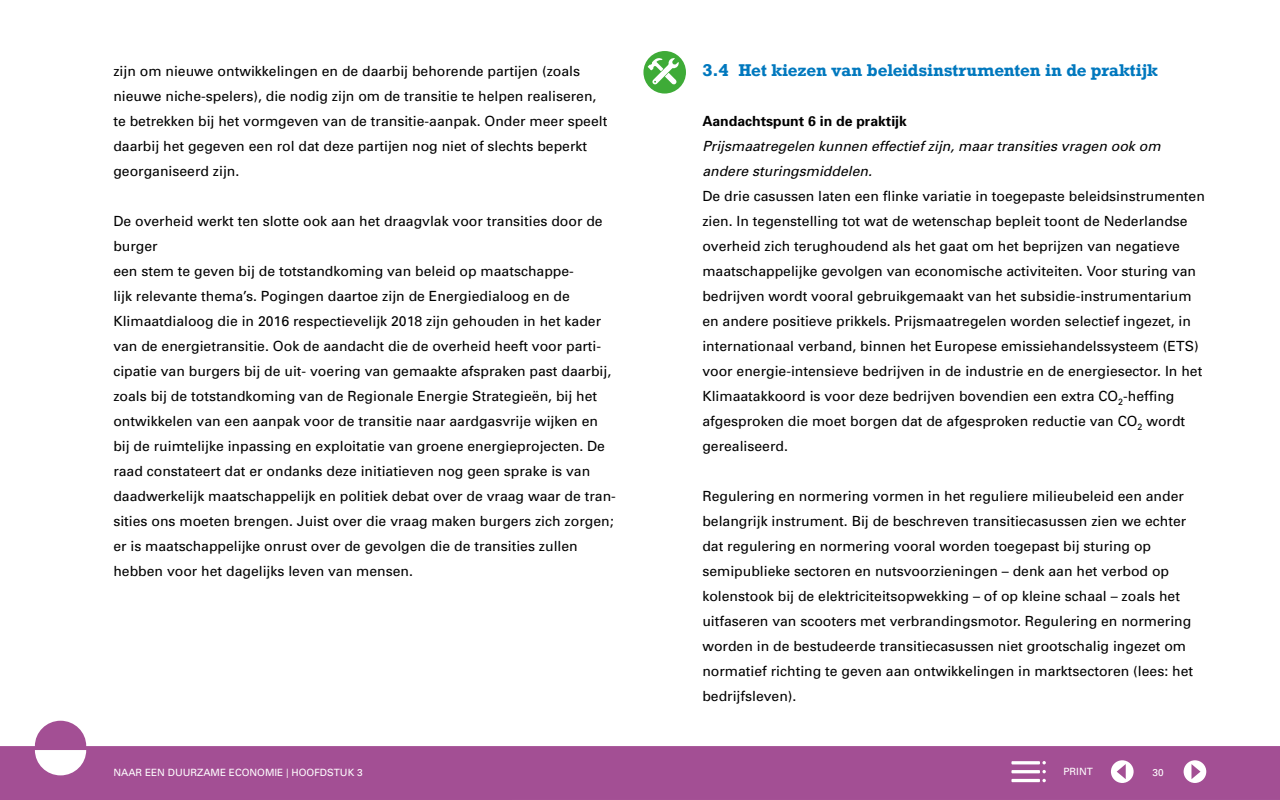
<style>
.page{position:relative;width:1280px;height:800px;background:#fff}
.page>*{position:absolute;margin:0;border:0;box-sizing:border-box;transform-origin:0 0}
.Paragraafkop_rockwel{font:700 16px "Rockwell";letter-spacing:-.005em;color:#0078be}
.platte_tekst__P{font:14px/25px "Univers";color:#000}
.alineakop_curcief_H4{font:italic 14px/25px "Univers";color:#000}
.Alinea_kop_vet__H3{font:700 14px "Univers";color:#000}
.t1{font:10px "Univers";color:#fff}
.s1{font-size:12.9px}
</style>
<div class="page">
<svg style="left:0;top:721px;width:1280px;height:79px;fill:#a34f94"></svg>
<div style="left:1111px;top:760px;width:23px;height:23px;background:#fff;border-radius:50%"></div>
<svg style="left:1117px;top:764px;width:9px;height:15px"></svg>
<div style="left:1184px;top:760px;width:22px;height:23px;background:#fff;border-radius:50%"></div>
<svg style="left:1191px;top:764px;width:10px;height:15px"></svg>
<svg style="left:1042px;top:779px;width:4px;height:3px"></svg>
<hr style="left:1011px;top:779px;width:29px;height:3px;background:#fff">
<hr style="left:1011px;top:770px;width:29px;height:3px;background:#fff">
<svg style="left:1042px;top:770px;width:4px;height:3px"></svg>
<hr style="left:1011px;top:761px;width:29px;height:3px;background:#fff">
<svg style="left:1042px;top:761px;width:4px;height:3px"></svg>
<div style="left:643px;top:51px;width:43px;height:43px;background:#3eab37;border-radius:50%"></div>
<svg style="left:648px;top:58px;width:31px;height:27px"></svg>
<p class="platte_tekst__P" style="left:113px;top:58px;width:496px">zijn om nieuwe ontwikkelingen en de daarbij behorende partijen (zoals nieuwe niche-spelers), die nodig zijn om de transitie te helpen realiseren, te betrekken bij het vormgeven van de transitie-aanpak. Onder meer speelt daarbij het gegeven een rol dat deze partijen nog niet of slechts beperkt georganiseerd zijn.</p>
<p class="platte_tekst__P" style="left:113px;top:208px;width:504px">De overheid werkt ten slotte ook aan het draagvlak voor transities door de burger<br>een stem te geven bij de totstandkoming van beleid op maatschappe-<br>lijk relevante thema’s. Pogingen daartoe zijn de Energiedialoog en de Klimaatdialoog die in 2016 respectievelijk 2018 zijn gehouden in het kader van de energietransitie. Ook de aandacht die de overheid heeft voor parti&shy;cipatie van burgers bij de uit- voering van gemaakte afspraken past daarbij, zoals bij de totstandkoming van de Regionale Energie Strategieën, bij het ontwikkelen van een aanpak voor de transitie naar aardgasvrije wijken en bij de ruimtelijke inpassing en exploitatie van groene energieprojecten. De raad constateert dat er ondanks deze initiatieven nog geen sprake is van daadwerkelijk maatschappelijk en politiek debat over de vraag waar de tran&shy;sities ons moeten brengen. Juist over die vraag maken burgers zich zorgen; er is maatschappelijke onrust over de gevolgen die de transities zullen hebben voor het dagelijks leven van mensen.</p>
<h2 class="Paragraafkop_rockwel" style="left:702px;top:60px;width:457px">3.4 Het kiezen van beleidsinstrumenten in de praktijk</h2>
<h3 class="Alinea_kop_vet__H3" style="left:702px;top:112px;width:206px">Aandachtspunt 6 in de praktijk</h3>
<h4 class="alineakop_curcief_H4" style="left:702px;top:133px;width:460px">Prijsmaatregelen kunnen effectief zijn, maar transities vragen ook om andere sturingsmiddelen.</h4>
<p class="platte_tekst__P" style="left:702px;top:183px;width:504px">De drie casussen laten een flinke variatie in toegepaste beleidsinstrumenten zien. In tegenstelling tot wat de wetenschap bepleit toont de Nederlandse overheid zich terughoudend als het gaat om het beprijzen van negatieve maatschappelijke gevolgen van economische activiteiten. Voor sturing van bedrijven wordt vooral gebruikgemaakt van het subsidie-instrumentarium en andere positieve prikkels. Prijsmaatregelen worden selectief ingezet, in internationaal verband, binnen het Europese emissiehandelssysteem (ETS) voor energie-intensieve bedrijven in de industrie en de energiesector. In het Klimaatakkoord is voor deze bedrijven bovendien een extra CO<sub>2</sub>-heffing afgesproken die moet borgen dat de afgesproken reductie van CO<sub>2</sub> wordt gerealiseerd.</p>
<p class="platte_tekst__P" style="left:702px;top:483px;width:492px">Regulering en normering vormen in het reguliere milieubeleid een ander belangrijk instrument. Bij de beschreven transitiecasussen zien we echter dat regulering en normering vooral worden toegepast bij sturing op semipublieke sectoren en nutsvoorzieningen – denk aan het verbod op kolenstook bij de elektriciteitsopwekking – of op kleine schaal – zoals het uitfaseren van scooters met verbrandingsmotor. Regulering en normering worden in de bestudeerde transitiecasussen niet grootschalig ingezet om normatief richting te geven aan ontwikkelingen in marktsectoren (lees: het bedrijfsleven).</p>
<p class="t1" style="left:113px;top:766px;width:251px">NAAR EEN DUURZAME ECONOMIE <span class="s1">|</span> HOOFDSTUK 3</p>
<p class="t1" style="left:1063px;top:765px;width:31px">PRINT</p>
<p class="t1" style="left:1153px;top:766px;width:13px">30</p>
</div>
